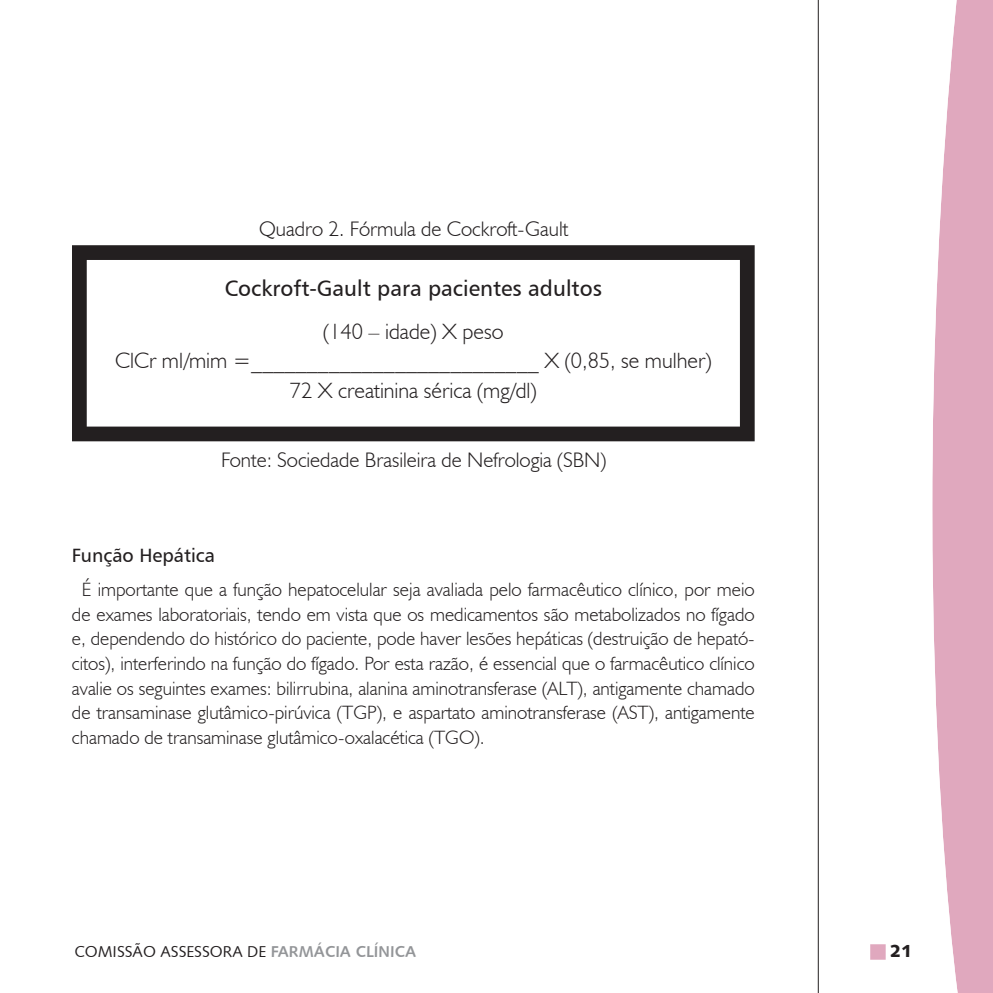
<style>
.page{position:relative;width:993px;height:993px;background:#fff}
.page>*{position:absolute;margin:0;border:0;box-sizing:border-box;transform-origin:0 0}
.t1{font:300 22.05px/29.2px "Humanist 521 BT";color:#231f20;text-align:center}
.t2{font:22.05px "Humanist 777 BT Roman B";color:#231f20}
.t3{font:300 21px "Humanist 521 BT";color:#231f20}
.t4{font:300 19.25px/24.5px "Humanist 521 BT";color:#231f20;text-align:justify}
.t5{font:19.25px "Humanist 777 BT Roman B";color:#231f20}
.t6{font:17.5px "Humanist 531 BT Black A";color:#231f20}
.t7{font:15.75px "Humanist 531 BT Roman A";color:#231f20}
.s1{font-family:"Humanist 531 BT Bold A";color:#939598}
</style>
<div class="page">
<hr style="left:817px;top:0;width:1px;height:992px;background:#231f20">
<div style="left:957px;top:0;width:35px;height:992px;background:#e0a8be"></div>
<svg style="left:932px;top:0;width:25px;height:985px"></svg>
<svg style="left:870px;top:944px;width:16px;height:16px"></svg>
<svg style="left:72px;top:245px;width:682px;height:196px"></svg>
<p class="t3" style="left:259px;top:215px;width:310px">Quadro 2. Fórmula de Cockroft-Gault</p>
<p class="t2" style="left:225px;top:274px;width:378px">Cockroft-Gault para pacientes adultos</p>
<p class="t1" style="left:115px;top:316px;width:597px">(140 – idade) X peso<br>ClCr ml/mim =__________________________ X (0,85, se mulher)<br>72 X creatinina sérica (mg/dl)</p>
<p class="t3" style="left:221px;top:446px;width:386px">Fonte: Sociedade Brasileira de Nefrologia (SBN)</p>
<p class="t5" style="left:72px;top:543px;width:144px">Função Hepática</p>
<p class="t4" style="left:72px;top:577px;width:684px;text-indent:10px">É importante que a função hepatocelular seja avaliada pelo farmacêutico clínico, por meio de exames laboratoriais, tendo em vista que os medicamentos são metabolizados no fígado e, dependendo do histórico do paciente, pode haver lesões hepáticas (destruição de hepató&shy;citos), interferindo na função do fígado. Por esta razão, é essencial que o farmacêutico clínico avalie os seguintes exames: bilirrubina, alanina aminotransferase (ALT), antigamente chamado de transaminase glutâmico-pirúvica (TGP), e aspartato aminotransferase (AST), antigamente chamado de transaminase glutâmico-oxalacética (TGO).</p>
<p class="t7" style="left:74px;top:940px;width:343px">COMISSÃO ASSESSORA DE <span class="s1">FARMÁCIA CLÍNICA</span></p>
<p class="t6" style="left:889px;top:939px;width:23px">21</p>
</div>
